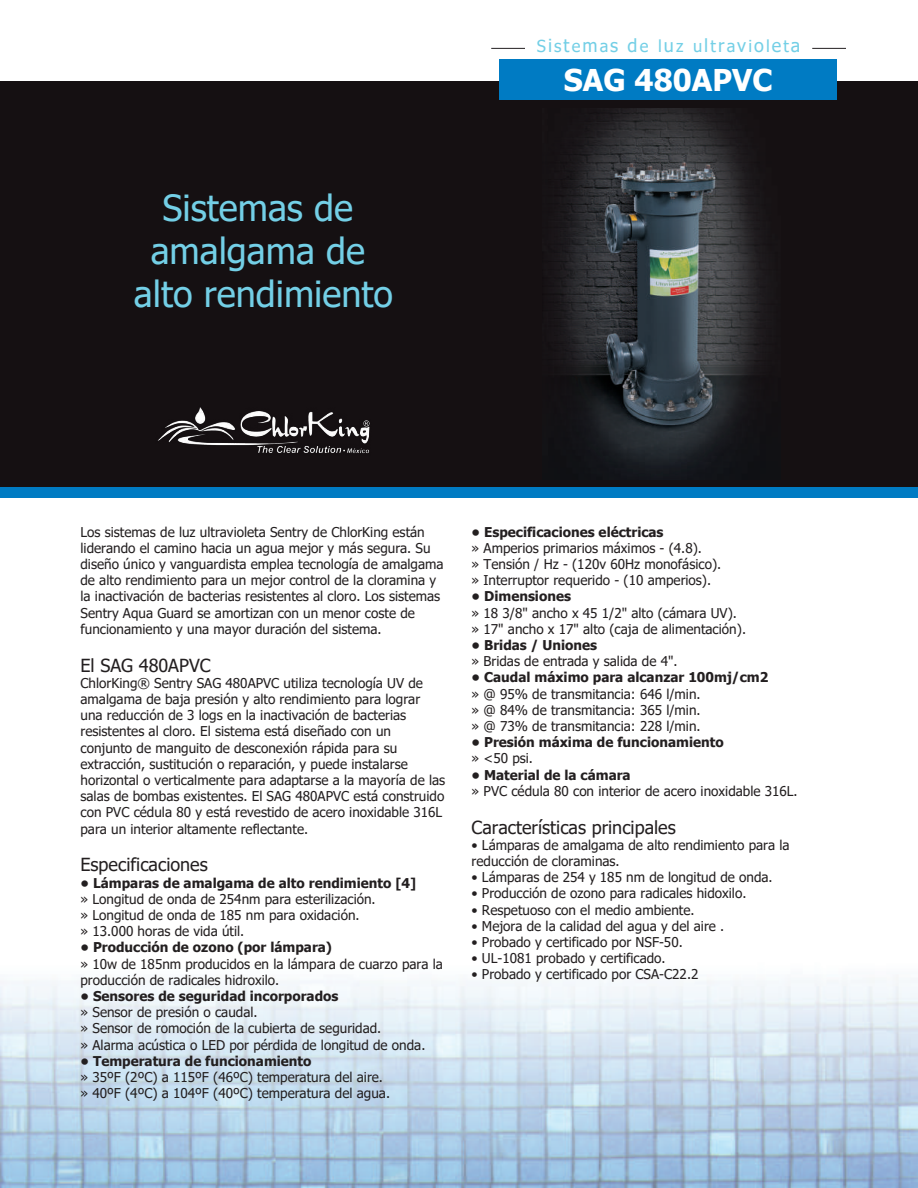
<style>
.page{position:relative;width:918px;height:1188px;background:#fff}
.page>*{position:absolute;margin:0;border:0;box-sizing:border-box;transform-origin:0 0}
.t1{font:36px/43.2px "Tahoma";color:#73cfe6;text-align:center}
.t2{font:700 30px "Tahoma";color:#fff}
.t3{font:18px "Tahoma";color:#231f20}
.t4{font:16.5px "Tahoma";color:#73cfe6}
.t5{font:13.5px/16.2px "Tahoma";color:#231f20}
.t6{font:700 13.5px "Tahoma";color:#231f20}
.s1{font-size:18px}
</style>
<div class="page">
<div style="left:0;top:81px;width:918px;height:407px;background:#151012"></div>
<div style="left:0;top:488px;width:918px;height:10px;background:#007bc3"></div>
<img style="left:0;top:980px;width:918px;height:208px">
<div style="left:500px;top:59px;width:337px;height:41px;background:#007bc3"></div>
<hr style="left:491px;top:48px;width:34px;height:1px;background:#231f20">
<hr style="left:812px;top:48px;width:34px;height:1px;background:#231f20">
<img style="left:158px;top:407px;width:212px;height:47px">
<img style="left:558px;top:108px;width:209px;height:372px">
<h1 class="t1" style="left:134px;top:188px;width:261px">Sistemas de amalgama de alto rendimiento</h1>
<p class="t4" style="left:537px;top:35px;width:265px">S<span class="s1">i</span>s<span class="s1">t</span>e<span class="s1">m</span>a<span class="s1">s d</span>e l<span class="s1">u</span>z u<span class="s1">l</span>t<span class="s1">r</span>a<span class="s1">v</span>i<span class="s1">o</span>l<span class="s1">e</span>t<span class="s1">a</span></p>
<h2 class="t2" style="left:564px;top:60px;width:210px">SAG 480APVC</h2>
<p class="t5" style="left:81px;top:524px;width:365px">Los sistemas de luz ultravioleta Sentry de ChlorKing están liderando el camino hacia un agua mejor y más segura. Su diseño único y vanguardista emplea tecnología de amalgama de alto rendimiento para un mejor control de la cloramina y la inactivación de bacterias resistentes al cloro. Los sistemas Sentry Aqua Guard se amortizan con un menor coste de funcionamiento y una mayor duración del sistema.</p>
<h3 class="t3" style="left:81px;top:653px;width:132px">El SAG 480APVC</h3>
<p class="t5" style="left:81px;top:676px;width:366px">ChlorKing® Sentry SAG 480APVC utiliza tecnología UV de amalgama de baja presión y alto rendimiento para lograr una reducción de 3 logs en la inactivación de bacterias resistentes al cloro. El sistema está diseñado con un conjunto de manguito de desconexión rápida para su extracción, sustitución o reparación, y puede instalarse horizontal o verticalmente para adaptarse a la mayoría de las salas de bombas existentes. El SAG 480APVC está construido con PVC cédula 80 y está revestido de acero inoxidable 316L para un interior altamente reflectante.</p>
<h3 class="t3" style="left:81px;top:853px;width:129px">Especificaciones</h3>
<p class="t6" style="left:81px;top:873px;width:337px">• Lámparas de amalgama de alto rendimiento [4]</p>
<p class="t5" style="left:81px;top:892px;width:297px">» Longitud de onda de 254nm para esterilización. » Longitud de onda de 185 nm para oxidación.<br>» 13.000 horas de vida útil.</p>
<p class="t6" style="left:81px;top:938px;width:253px">• Producción de ozono (por lámpara)</p>
<p class="t5" style="left:81px;top:956px;width:364px">» 10w de 185nm producidos en la lámpara de cuarzo para la producción de radicales hidroxilo.</p>
<p class="t6" style="left:81px;top:987px;width:259px">• Sensores de seguridad incorporados</p>
<p class="t5" style="left:81px;top:1005px;width:346px">» Sensor de presión o caudal.<br>» Sensor de romoción de la cubierta de seguridad.<br>» Alarma acústica o LED por pérdida de longitud de onda.</p>
<p class="t6" style="left:81px;top:1051px;width:233px">• Temperatura de funcionamiento</p>
<p class="t5" style="left:81px;top:1070px;width:311px">» 35ºF (2ºC) a 115ºF (46ºC) temperatura del aire. » 40ºF (4ºC) a 104ºF (40ºC) temperatura del agua.</p>
<p class="t6" style="left:472px;top:522px;width:193px">• Especificaciones eléctricas</p>
<p class="t5" style="left:472px;top:541px;width:251px">» Amperios primarios máximos - (4.8).<br>» Tensión / Hz - (120v 60Hz monofásico). » Interruptor requerido - (10 amperios).</p>
<p class="t6" style="left:472px;top:587px;width:101px">• Dimensiones</p>
<p class="t5" style="left:472px;top:605px;width:276px">» 18 3/8" ancho x 45 1/2" alto (cámara UV). » 17" ancho x 17" alto (caja de alimentación).</p>
<p class="t6" style="left:472px;top:636px;width:127px">• Bridas / Uniones</p>
<p class="t5" style="left:472px;top:654px;width:208px">» Bridas de entrada y salida de 4".</p>
<p class="t6" style="left:472px;top:668px;width:298px">• Caudal máximo para alcanzar 100mj/cm2</p>
<p class="t5" style="left:472px;top:686px;width:231px;text-align:justify">» @ 95% de transmitancia: 646 l/min. » @ 84% de transmitancia: 365 l/min. » @ 73% de transmitancia: 228 l/min.</p>
<p class="t6" style="left:472px;top:733px;width:254px">• Presión máxima de funcionamiento</p>
<p class="t5" style="left:472px;top:751px;width:63px">» &lt;50 psi.</p>
<p class="t6" style="left:472px;top:765px;width:161px">• Material de la cámara</p>
<p class="t5" style="left:472px;top:784px;width:328px">» PVC cédula 80 con interior de acero inoxidable 316L.</p>
<h3 class="t3" style="left:472px;top:815px;width:206px">Características principales</h3>
<p class="t5" style="left:472px;top:838px;width:319px">• Lámparas de amalgama de alto rendimiento para la reducción de cloraminas.</p>
<p class="t5" style="left:472px;top:870px;width:303px">• Lámparas de 254 y 185 nm de longitud de onda.</p>
<p class="t5" style="left:472px;top:886px;width:276px">• Producción de ozono para radicales hidoxilo.</p>
<p class="t5" style="left:472px;top:902px;width:224px">• Respetuoso con el medio ambiente.</p>
<p class="t5" style="left:472px;top:919px;width:254px">• Mejora de la calidad del agua y del aire .</p>
<p class="t5" style="left:472px;top:935px;width:213px">• Probado y certificado por NSF-50.</p>
<p class="t5" style="left:472px;top:951px;width:196px">• UL-1081 probado y certificado.</p>
<p class="t5" style="left:472px;top:967px;width:228px">• Probado y certificado por CSA-C22.2</p>
</div>
